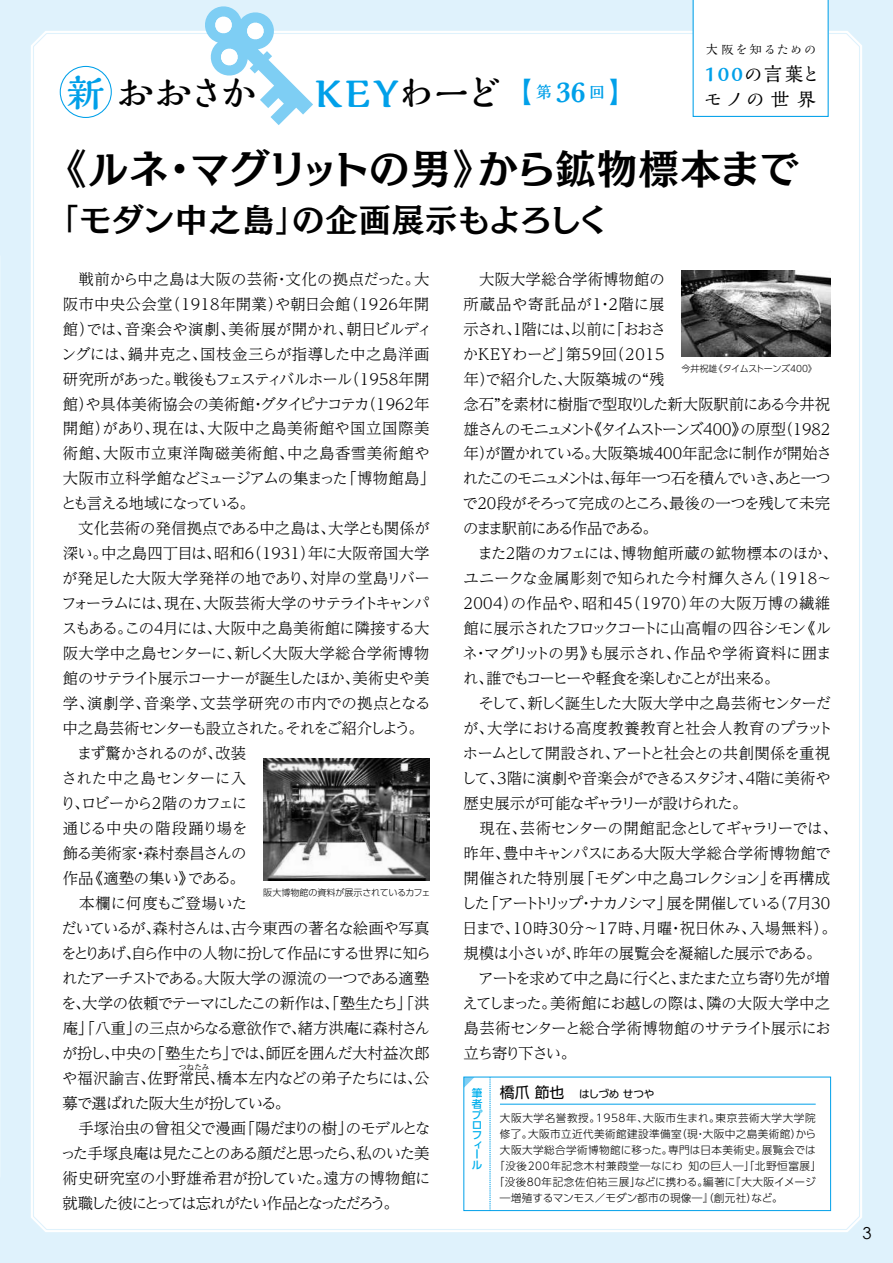
<style>
.page{position:relative;width:893px;height:1263px;background:#dff2fc}
.page>*{position:absolute;margin:0;border:0;box-sizing:border-box;transform-origin:0 0}
.t1{font:40.35px "Mode Min A Std B";letter-spacing:-.015em;color:#000}
.t2{font:800 38.25px "Kaimin So Std";color:#00a0e9}
.t3{font:700 38.25px "Kaimin So Std";letter-spacing:-.06em;color:#000}
.t4{font:32.25px "Mode Min A Std B";letter-spacing:.01em;color:#000}
.t5{font:500 19.2px "Kaimin So Std";letter-spacing:.105em;color:#000}
.t6{font:16.5px "Century Gothic";color:#000}
.t7{font:300 15.45px/25px "UD Reimin Pr 6";letter-spacing:-.015em;color:#000}
.t8{font:300 15.45px/25px "UD Reimin Pr 6";letter-spacing:-.035em;color:#000}
.t9{font:300 15.45px/25px "UD Reimin Pr 6";letter-spacing:-.065em;color:#000}
.t10{font:12.75px "Kaimin So Std";letter-spacing:.105em;color:#000}
.t11{font:300 10.65px/23.4px "UD Shin Go Pr 6";letter-spacing:.035em;color:#000}
.t12{font:300 10.65px "UD Shin Go Pr 6";letter-spacing:.01em;color:#000}
.t13{font:500 10.65px/10.4px "UD Shin Go Pr 6";color:#00afec}
.t14{font:300 9px "UD Shin Go Pr 6";color:#000}
.t15{font:300 9px "UD Shin Go Pr 6";letter-spacing:-.035em;color:#000}
.t16{font:300 7.65px "UD Reimin Pr 6";color:#000}
.s1{color:#00a0e9}
.s2{font-weight:700;color:#000}
.s3{font-weight:700;font-size:26.55px}
.s4{font-family:"Baskerville";font-weight:600;font-size:29.7px}
.s5{font-weight:800;color:#00a0e9}
.s6{font-weight:400;font-size:14.85px}
.s7{font-weight:400}
</style>
<div class="page">
<div style="left:31px;top:29px;width:831px;height:1203px;background:#fff"></div>
<div style="left:693px;top:0;width:136px;height:117px;background:#fff"></div>
<div style="left:60px;top:66px;width:52px;height:52px;border:1px solid #00a0e9;border-radius:50%"></div>
<svg style="left:203px;top:6px;width:110px;height:119px;background:#d1edfb"></svg>
<img style="left:263px;top:758px;width:166px;height:123px">
<img style="left:681px;top:271px;width:149px;height:85px">
<svg style="left:466px;top:1079px;width:8px;height:9px"></svg>
<div style="left:464px;top:1077px;width:367px;height:134px;border:1px solid #00a0e9"></div>
<hr style="left:500px;top:1104px;width:316px;height:1px;background:#00a0e9">
<svg style="left:490px;top:1077px;width:1px;height:134px"></svg>
<h2 class="t3" style="left:67px;top:66px;width:193px"><span class="s1">新</span>おおさか</h2>
<h2 class="t2" style="left:315px;top:66px;width:322px">KEY<span class="s2">わーど</span><span class="s3">【</span><sup>第</sup> <span class="s4">36</span> <sup>回</sup><span class="s3">】</span></h2>
<p class="t10" style="left:705px;top:41px;width:113px">大阪を知るための</p>
<p class="t5" style="left:705px;top:60px;width:117px"><span class="s5">100</span>の言葉と</p>
<p class="t5" style="left:703px;top:86px;width:114px">モノの世界</p>
<h1 class="t1" style="left:47px;top:135px;width:754px">《ルネ・マグリットの男》から鉱物標本まで</h1>
<h3 class="t4" style="left:47px;top:193px;width:564px">「モダン中之島」の企画展示もよろしく</h3>
<p class="t7" style="left:60px;top:266px;width:376px">　戦前から中之島は大阪の芸術・文化の拠点だった。大阪市中央公会堂（1918年開業）や朝日会館（1926年開館）では、音楽会や演劇、美術展が開かれ、朝日ビルディングには、鍋井克之、国枝金三らが指導した中之島洋画研究所があった。戦後もフェスティバルホール（1958年開館）や具体美術協会の美術館・グタイピナコテカ（1962年開館）があり、現在は、大阪中之島美術館や国立国際美術館、大阪市立東洋陶磁美術館、中之島香雪美術館や大阪市立科学館などミュージアムの集まった「博物館島」とも言える地域になっている。<br>　文化芸術の発信拠点である中之島は、大学とも関係が深い。中之島四丁目は、昭和6（1931）年に大阪帝国大学が発足した大阪大学発祥の地であり、対岸の堂島リバーフォーラムには、現在、大阪芸術大学のサテライトキャンパスもある。この4月には、大阪中之島美術館に隣接する大阪大学中之島センターに、新しく大阪大学総合学術博物館のサテライト展示コーナーが誕生したほか、美術史や美学、演劇学、音楽学、文芸学研究の市内での拠点となる中之島芸術センターも設立された。それをご紹介しよう。　まず驚かされるのが、改装<br>された中之島センターに入<br>り、ロビーから2階のカフェに<br>通じる中央の階段踊り場を<br>飾る美術家・森村泰昌さんの<br>作品《適塾の集い》である。<br>　本欄に何度もご登場いた<br>だいているが、森村さんは、古今東西の著名な絵画や写真をとりあげ、自ら作中の人物に扮して作品にする世界に知られたアーチストである。大阪大学の源流の一つである適塾を、大学の依頼でテーマにしたこの新作は、「塾生たち」「洪庵」「八重」の三点からなる意欲作で、緒方洪庵に森村さんが扮し、中央の「塾生たち」では、師匠を囲んだ大村益次郎や福沢諭吉、佐野常民、橋本左内などの弟子たちには、公</p>
<p class="t14" style="left:263px;top:885px;width:169px">阪大博物館の資料が展示されているカフェ</p>
<p class="t16" style="left:179px;top:1060px;width:32px">つねたみ</p>
<p class="t9" style="left:61px;top:1090px;width:371px">募で選ばれた阪大生が扮している。<br>　手塚治虫の曾祖父で漫画「陽だまりの樹」のモデルとなった手塚良庵は見たことのある顔だと思ったら、私のいた美術史研究室の小野雄希君が扮していた。遠方の博物館に就職した彼にとっては忘れがたい作品となっただろう。</p>
<p class="t8" style="left:461px;top:266px;width:378px">　大阪大学総合学術博物館の<br>所蔵品や寄託品が1・２階に展<br>示され、１階には、以前に「おおさ<br>かKEYわーど」第59回（2015<br>年）で紹介した、大阪築城の“残<br>念石”を素材に樹脂で型取りした新大阪駅前にある今井祝雄さんのモニュメント《タイムストーンズ400》の原型（1982年）が置かれている。大阪築城400年記念に制作が開始されたこのモニュメントは、毎年一つ石を積んでいき、あと一つで20段がそろって完成のところ、最後の一つを残して未完のまま駅前にある作品である。<br>　また２階のカフェには、博物館所蔵の鉱物標本のほか、ユニークな金属彫刻で知られた今村輝久さん（1918〜<br>2004）の作品や、昭和45（1970）年の大阪万博の繊維館に展示されたフロックコートに山高帽の四谷シモン《ルネ・マグリットの男》も展示され、作品や学術資料に囲まれ、誰でもコーヒーや軽食を楽しむことが出来る。<br>　そして、新しく誕生した大阪大学中之島芸術センターだが、大学における高度教養教育と社会人教育のプラットホームとして開設され、アートと社会との共創関係を重視して、3階に演劇や音楽会ができるスタジオ、4階に美術や歴史展示が可能なギャラリーが設けられた。<br>　現在、芸術センターの開館記念としてギャラリーでは、昨年、豊中キャンパスにある大阪大学総合学術博物館で開催された特別展「モダン中之島コレクション」を再構成した「アートトリップ・ナカノシマ」展を開催している（7月30日まで、10時30分～ 17時、月曜・祝日休み、入場無料）。規模は小さいが、昨年の展覧会を凝縮した展示である。　アートを求めて中之島に行くと、またまた立ち寄り先が増えてしまった。美術館にお越しの際は、隣の大阪大学中之島芸術センターと総合学術博物館のサテライト展示にお立ち寄り下さい。</p>
<p class="t15" style="left:681px;top:361px;width:137px">今井祝雄《タイムストーンズ400》</p>
<p class="t13" style="left:472px;top:1087px;width:12px">筆者プロフィール</p>
<p class="t11" style="left:500px;top:1082px;width:317px"><span class="s6">橋爪 節也　</span><span class="s7">はしづめ せつや<br></span>大阪大学名誉教授。1958年、大阪市生まれ。東京芸術大学大学院</p>
<p class="t11" style="left:500px;top:1121px;width:318px">修了。大阪市立近代美術館建設準備室（現・大阪中之島美術館）から</p>
<p class="t11" style="left:500px;top:1137px;width:317px">大阪大学総合学術博物館に移った。専門は日本美術史。展覧会では</p>
<p class="t11" style="left:494px;top:1153px;width:329px">「没後200年記念木村兼葭堂―なにわ 知の巨人―」「北野恒富展」</p>
<p class="t11" style="left:494px;top:1169px;width:323px">「没後80年記念佐伯祐三展」などに携わる。編著に『大大阪イメージ</p>
<p class="t12" style="left:500px;top:1189px;width:284px">―増殖するマンモス／モダン都市の現像―』（創元社）など。</p>
<p class="t6" style="left:863px;top:1221px;width:11px">3</p>
</div>
